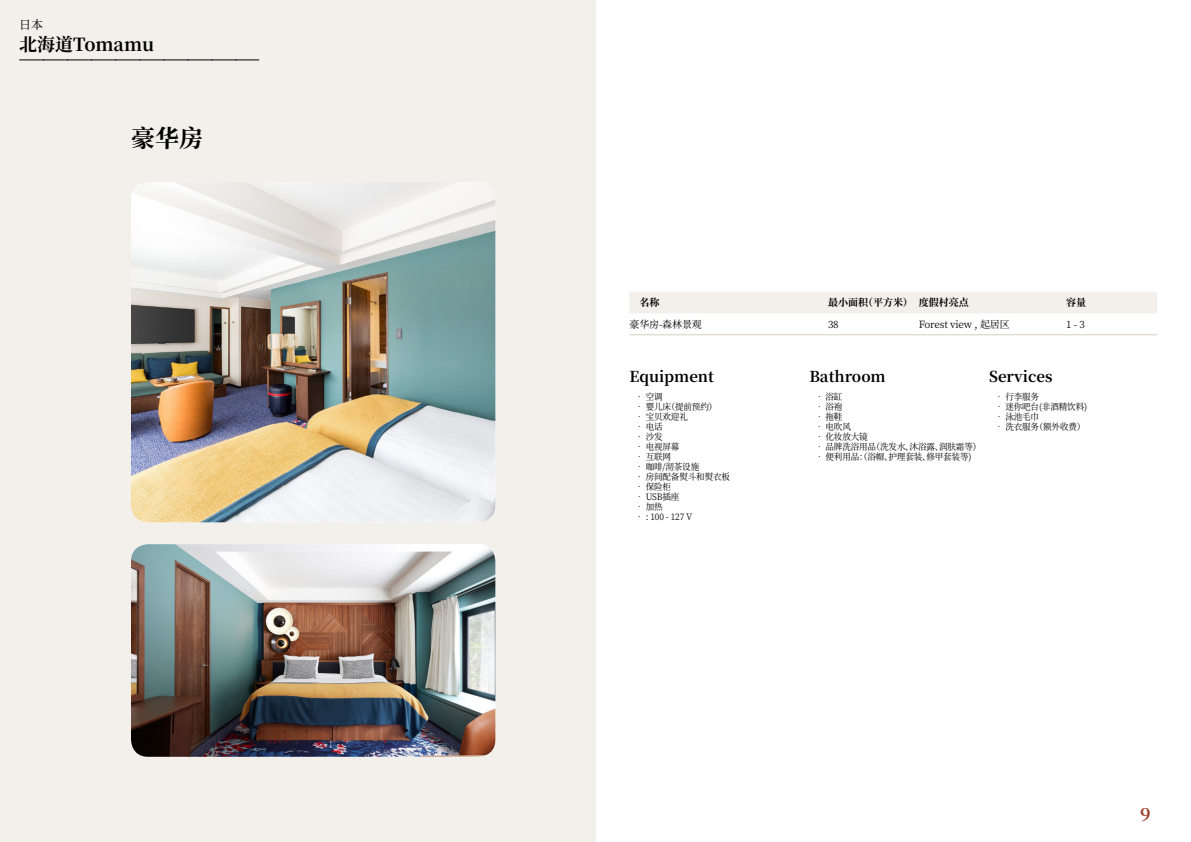
<style>
.page{position:relative;width:1191px;height:842px;background:#fff}
.page>*{position:absolute;margin:0;border:0;box-sizing:border-box;transform-origin:0 0}
.t1{font:700 24px "Noto Serif SC";color:#000}
.t2{font:700 18px "Noto Serif SC";color:#000}
.t3{font:700 18px "Noto Serif SC";color:#9d432c}
.t4{font:700 15px "Noto Serif SC";color:#000}
.t5{font:12px "Noto Serif SC";color:#000}
.t6{font:10px "Noto Serif SC";letter-spacing:-.015em;color:#000}
.t7{font:700 10px "Noto Serif SC";color:#000}
.t8{font:9px "Noto Serif SC";letter-spacing:-.015em;color:#000;scale:.95 1}
</style>
<div class="page">
<div style="left:0;top:0;width:595px;height:842px;background:#f3f0ec"></div>
<img style="left:131px;top:182px;width:364px;height:340px">
<img style="left:131px;top:544px;width:364px;height:213px">
<svg style="left:20px;top:60px;width:239px;height:1px"></svg>
<div style="left:630px;top:292px;width:527px;height:21px;background:#f3f0ec"></div>
<hr style="left:629px;top:334px;width:199px;height:1px;background:#d7cdc1">
<hr style="left:828px;top:334px;width:90px;height:1px;background:#d7cdc1">
<hr style="left:918px;top:334px;width:148px;height:1px;background:#d7cdc1">
<hr style="left:1066px;top:334px;width:91px;height:1px;background:#d7cdc1">
<h3 class="t5" style="left:19px;top:17px;width:25px">日本</h3>
<h2 class="t2" style="left:19px;top:34px;width:136px">北海道Tomamu</h2>
<h1 class="t1" style="left:131px;top:124px;width:73px">豪华房</h1>
<p class="t7" style="left:639px;top:297px;width:21px">名称</p>
<p class="t7" style="left:828px;top:297px;width:142px">最小面积（平方米）度假村亮点</p>
<p class="t7" style="left:1066px;top:297px;width:21px">容量</p>
<p class="t6" style="left:629px;top:318px;width:74px">豪华房-森林景观</p>
<p class="t6" style="left:828px;top:318px;width:12px">38</p>
<p class="t6" style="left:918px;top:318px;width:92px">Forest view , 起居区</p>
<p class="t6" style="left:1066px;top:318px;width:20px">1 - 3</p>
<h3 class="t4" style="left:629px;top:368px;width:86px">Equipment</h3>
<p class="t8" style="left:635px;top:392px;width:30px">• 空调</p>
<p class="t8" style="left:635px;top:402px;width:88px">• 婴儿床（提前预约）</p>
<p class="t8" style="left:635px;top:412px;width:57px">• 宝贝欢迎礼</p>
<p class="t8" style="left:635px;top:422px;width:30px">• 电话</p>
<p class="t8" style="left:635px;top:432px;width:30px">• 沙发</p>
<p class="t8" style="left:635px;top:442px;width:48px">• 电视屏幕</p>
<p class="t8" style="left:635px;top:452px;width:39px">• 互联网</p>
<p class="t8" style="left:635px;top:462px;width:69px">• 咖啡/沏茶设施</p>
<p class="t8" style="left:635px;top:472px;width:101px">• 房间配备熨斗和熨衣板</p>
<p class="t8" style="left:635px;top:482px;width:39px">• 保险柜</p>
<p class="t8" style="left:635px;top:492px;width:48px">• USB插座</p>
<p class="t8" style="left:635px;top:502px;width:30px">• 加热</p>
<p class="t8" style="left:635px;top:512px;width:62px">• : 100 - 127 V</p>
<h3 class="t4" style="left:809px;top:368px;width:78px">Bathroom</h3>
<p class="t8" style="left:815px;top:392px;width:30px">• 浴缸</p>
<p class="t8" style="left:815px;top:402px;width:30px">• 浴袍</p>
<p class="t8" style="left:815px;top:412px;width:30px">• 拖鞋</p>
<p class="t8" style="left:815px;top:422px;width:39px">• 电吹风</p>
<p class="t8" style="left:815px;top:432px;width:57px">• 化妆放大镜</p>
<p class="t8" style="left:815px;top:442px;width:176px">• 品牌洗浴用品（洗发水、沐浴露、润肤霜等）</p>
<p class="t8" style="left:815px;top:452px;width:166px">• 便利用品：（浴帽、护理套装、修甲套装等)</p>
<h3 class="t4" style="left:989px;top:368px;width:65px">Services</h3>
<p class="t8" style="left:994px;top:392px;width:48px">• 行李服务</p>
<p class="t8" style="left:994px;top:402px;width:99px">• 迷你吧台(非酒精饮料)</p>
<p class="t8" style="left:994px;top:412px;width:48px">• 泳池毛巾</p>
<p class="t8" style="left:994px;top:422px;width:97px">• 洗衣服务（额外收费）</p>
<h2 class="t3" style="left:1140px;top:804px;width:12px">9</h2>
</div>
